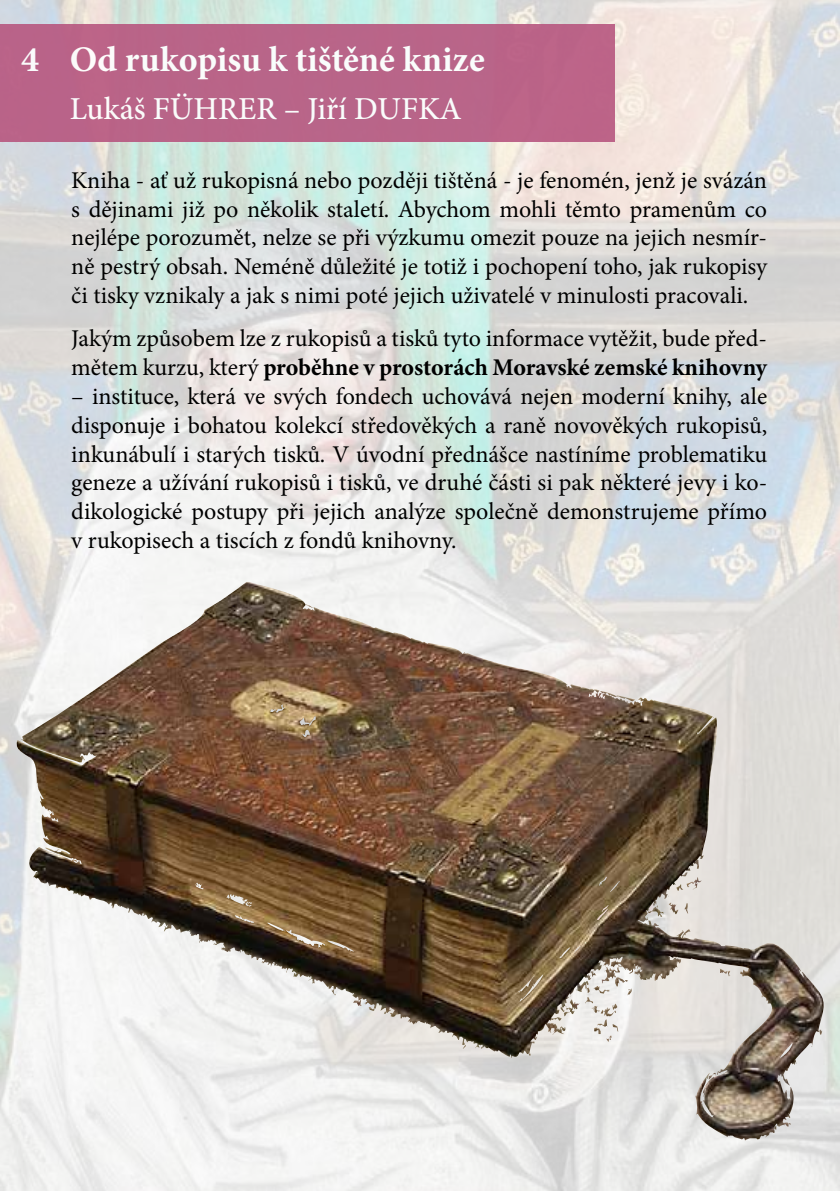
<style>
.page{position:relative;width:840px;height:1191px;background:#fff}
.page>*{position:absolute;margin:0;border:0;box-sizing:border-box;transform-origin:0 0}
.t1{font:700 36px "Minion Pro";color:#fff}
.t2{font:500 32px "Minion Pro";color:#fff}
.t3{font:24px/28.8px "Minion Pro";color:#000;text-align:justify}
.s1{font-weight:700}
</style>
<div class="page">
<img style="left:0;top:0;width:839px;height:1191px">
<div style="left:0;top:24px;width:614px;height:117px;background:#b96488"></div>
<img style="left:13px;top:582px;width:233px;height:353px">
<h1 class="t1" style="left:21px;top:34px;width:465px">4 Od rukopisu k tištěné knize</h1>
<h2 class="t2" style="left:70px;top:87px;width:393px">Lukáš FÜHRER – Jiří DUFKA</h2>
<p class="t3" style="left:71px;top:166px;width:697px">Kniha - ať už rukopisná nebo později tištěná - je fenomén, jenž je svázán s dějinami již po několik staletí. Abychom mohli těmto pramenům co nejlépe porozumět, nelze se při výzkumu omezit pouze na jejich nesmír&shy;ně pestrý obsah. Neméně důležité je totiž i pochopení toho, jak rukopisy či tisky vznikaly a jak s nimi poté jejich uživatelé v minulosti pracovali.</p>
<p class="t3" style="left:71px;top:324px;width:697px">Jakým způsobem lze z rukopisů a tisků tyto informace vytěžit, bude před&shy;mětem kurzu, který <span class="s1">proběhne v prostorách Moravské zemské knihovny</span></p>
<p class="t3" style="left:71px;top:382px;width:697px">– instituce, která ve svých fondech uchovává nejen moderní knihy, ale disponuje i bohatou kolekcí středověkých a raně novověkých rukopisů, inkunábulí i starých tisků. V úvodní přednášce nastíníme problematiku geneze a užívání rukopisů i tisků, ve druhé části si pak některé jevy i ko&shy;dikologické postupy při jejich analýze společně demonstrujeme přímo v rukopisech a tiscích z fondů knihovny.</p>
</div>
